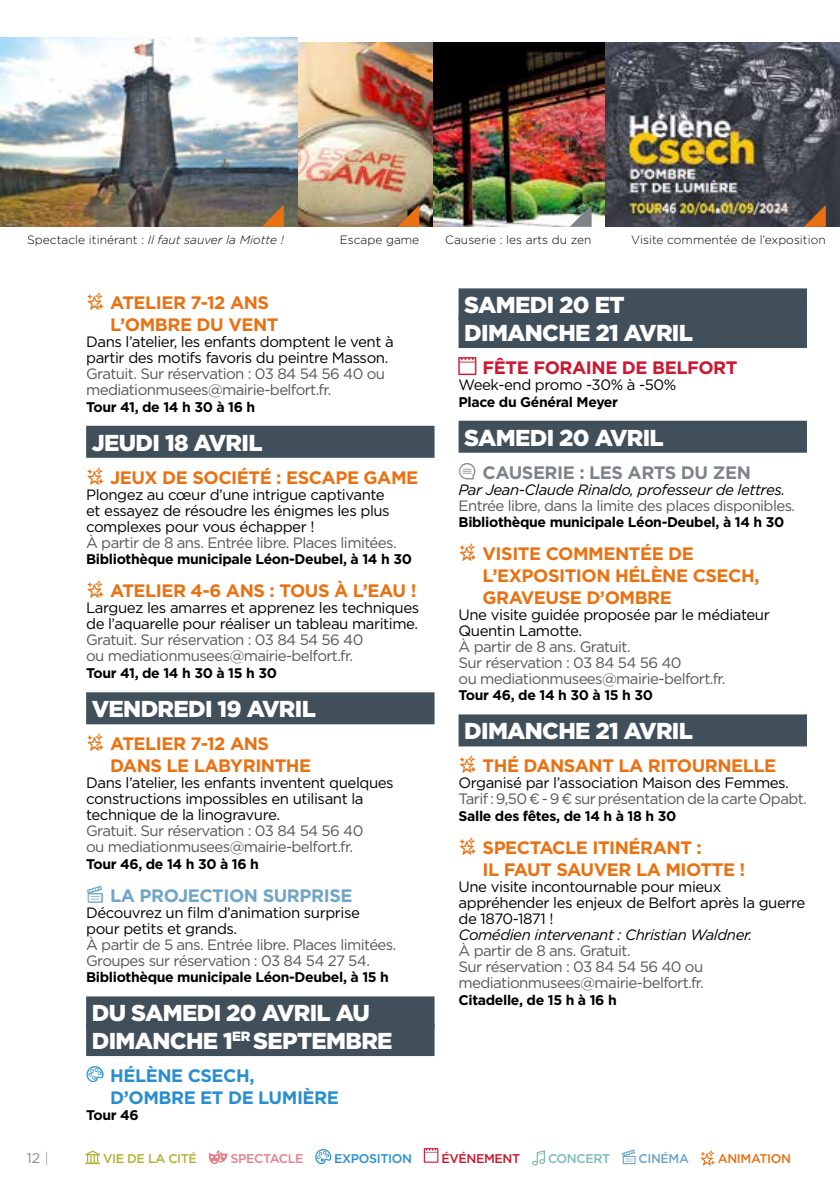
<style>
.page{position:relative;width:840px;height:1191px;background:#fff}
.page>*{position:absolute;margin:0;border:0;box-sizing:border-box;transform-origin:0 0}
.t1{font:900 23px/27.6px "Gotham";letter-spacing:-.03em;color:#fff}
.t2{font:700 18px/21.6px "Gotham";letter-spacing:-.025em;color:#ea7112}
.t3{font:700 18px/21.6px "Gotham";letter-spacing:-.025em;color:#278fcf}
.t4{font:700 18px "Gotham";letter-spacing:-.025em;color:#7d848a}
.t5{font:700 18px "Gotham";letter-spacing:-.025em;color:#6fa5c5}
.t6{font:700 18px "Gotham";letter-spacing:-.025em;color:#cd162f}
.t7{font:15px/16px "Gotham";letter-spacing:-.03em;color:#000}
.t8{font:15px/16px "Gotham";letter-spacing:-.04em;color:#575756}
.t9{font:italic 15px "Gotham";letter-spacing:-.03em;color:#000}
.t10{font:700 14px "Gotham";letter-spacing:-.025em;color:#000}
.t11{font:14px "Gotham";color:#828992}
.t12{font:500 12.6px "Gotham";letter-spacing:-.03em;color:#b0b133}
.t13{font:500 12.6px "Gotham";letter-spacing:-.03em;color:#278fcf}
.t14{font:500 12.6px "Gotham";letter-spacing:-.03em;color:#e28189}
.t15{font:500 12.6px "Gotham";letter-spacing:-.03em;color:#cd162f}
.t16{font:500 12.6px "Gotham";letter-spacing:-.03em;color:#ea7112}
.t17{font:500 12.6px "Gotham";letter-spacing:-.03em;color:#7cbcb4}
.t18{font:500 12.6px "Gotham";letter-spacing:-.03em;color:#6fa5c5}
.t19{font:300 12px "Gotham";color:#000}
.t20{font:italic 300 12px "Gotham";color:#000}
.s1{font-style:normal}
.s2{font-weight:200;font-style:italic;color:#404f5a}
</style>
<div class="page">
<div style="left:86px;top:426px;width:348px;height:32px;background:#404f5a"></div>
<div style="left:86px;top:692px;width:348px;height:32px;background:#404f5a"></div>
<div style="left:86px;top:996px;width:348px;height:32px;background:#404f5a"></div>
<div style="left:86px;top:1024px;width:348px;height:32px;background:#404f5a"></div>
<div style="left:458px;top:288px;width:348px;height:32px;background:#404f5a"></div>
<div style="left:458px;top:316px;width:348px;height:32px;background:#404f5a"></div>
<div style="left:458px;top:421px;width:348px;height:32px;background:#404f5a"></div>
<div style="left:458px;top:714px;width:348px;height:32px;background:#404f5a"></div>
<img style="left:298px;top:43px;width:541px;height:184px">
<img style="left:0;top:38px;width:298px;height:189px">
<svg style="left:261px;top:205px;width:22px;height:22px"></svg>
<svg style="left:397px;top:205px;width:22px;height:22px"></svg>
<svg style="left:569px;top:205px;width:22px;height:22px"></svg>
<svg style="left:803px;top:205px;width:22px;height:22px"></svg>
<svg style="left:85px;top:1150px;width:15px;height:14px"></svg>
<svg style="left:209px;top:1150px;width:18px;height:14px"></svg>
<svg style="left:315px;top:1149px;width:16px;height:15px"></svg>
<svg style="left:423px;top:1148px;width:15px;height:14px"></svg>
<svg style="left:532px;top:1150px;width:12px;height:15px"></svg>
<svg style="left:622px;top:1149px;width:13px;height:15px"></svg>
<svg style="left:700px;top:1150px;width:14px;height:15px"></svg>
<p class="t20" style="left:27px;top:232px;width:258px"><span class="s1">Spectacle itinérant :</span> Il faut sauver la Miotte !</p>
<p class="t19" style="left:339px;top:232px;width:81px">Escape game</p>
<p class="t19" style="left:445px;top:232px;width:148px">Causerie : les arts du zen</p>
<p class="t19" style="left:631px;top:232px;width:196px">Visite commentée de l’exposition</p>
<p class="t2" style="left:110px;top:292px;width:170px">ATELIER 7-12 ANS<br>L’OMBRE DU VENT</p>
<p class="t7" style="left:86px;top:333px;width:309px">Dans l’atelier, les enfants domptent le vent à partir des motifs favoris du peintre Masson.</p>
<p class="t8" style="left:86px;top:365px;width:300px">Gratuit. Sur réservation : 03 84 54 56 40 ou mediationmusees@mairie-belfort.fr.</p>
<p class="t10" style="left:86px;top:397px;width:171px">Tour 41, de 14 h 30 à 16 h</p>
<h1 class="t1" style="left:92px;top:428px;width:172px">JEUDI 18 AVRIL</h1>
<p class="t2" style="left:110px;top:466px;width:309px">JEUX DE SOCIÉTÉ : ESCAPE GAME</p>
<p class="t7" style="left:86px;top:486px;width:305px">Plongez au cœur d’une intrigue captivante et essayez de résoudre les énigmes les plus complexes pour vous échapper !</p>
<p class="t8" style="left:86px;top:534px;width:312px">À partir de 8 ans. Entrée libre. Places limitées.</p>
<p class="t10" style="left:86px;top:550px;width:327px">Bibliothèque municipale Léon-Deubel, à 14 h 30</p>
<p class="t2" style="left:110px;top:580px;width:307px">ATELIER 4-6 ANS : TOUS À L’EAU !</p>
<p class="t7" style="left:86px;top:600px;width:334px">Larguez les amarres et apprenez les techniques de l’aquarelle pour réaliser un tableau maritime.</p>
<p class="t8" style="left:86px;top:632px;width:279px">Gratuit. Sur réservation : 03 84 54 56 40 ou mediationmusees@mairie-belfort.fr.</p>
<p class="t10" style="left:86px;top:664px;width:192px">Tour 41, de 14 h 30 à 15 h 30</p>
<h1 class="t1" style="left:92px;top:695px;width:225px">VENDREDI 19 AVRIL</h1>
<p class="t2" style="left:110px;top:733px;width:202px">ATELIER 7-12 ANS<br>DANS LE LABYRINTHE</p>
<p class="t7" style="left:86px;top:774px;width:309px">Dans l’atelier, les enfants inventent quelques constructions impossibles en utilisant la technique de la linogravure.</p>
<p class="t8" style="left:86px;top:822px;width:279px">Gratuit. Sur réservation : 03 84 54 56 40 ou mediationmusees@mairie-belfort.fr.</p>
<p class="t10" style="left:86px;top:854px;width:174px">Tour 46, de 14 h 30 à 16 h</p>
<p class="t5" style="left:110px;top:883px;width:244px">LA PROJECTION SURPRISE</p>
<p class="t7" style="left:86px;top:904px;width:275px">Découvrez un film d’animation surprise pour petits et grands.</p>
<p class="t8" style="left:86px;top:936px;width:311px">À partir de 5 ans. Entrée libre. Places limitées.<br>Groupes sur réservation : 03 84 54 27 54.</p>
<p class="t10" style="left:86px;top:968px;width:304px">Bibliothèque municipale Léon-Deubel, à 15 h</p>
<h1 class="t1" style="left:92px;top:999px;width:302px">DU SAMEDI 20 AVRIL AU<br>DIMANCHE 1<sup>ER</sup> SEPTEMBRE</h1>
<p class="t3" style="left:110px;top:1064px;width:230px">HÉLÈNE CSECH,<br>D’OMBRE ET DE LUMIÈRE</p>
<p class="t10" style="left:86px;top:1106px;width:54px">Tour 46</p>
<h1 class="t1" style="left:464px;top:291px;width:230px">SAMEDI 20 ET<br>DIMANCHE 21 AVRIL</h1>
<p class="t6" style="left:482px;top:355px;width:256px">FÊTE FORAINE DE BELFORT</p>
<p class="t7" style="left:458px;top:376px;width:219px">Week-end promo -30% à -50%</p>
<p class="t10" style="left:458px;top:392px;width:161px">Place du Général Meyer</p>
<h1 class="t1" style="left:464px;top:423px;width:201px">SAMEDI 20 AVRIL</h1>
<p class="t4" style="left:482px;top:460px;width:270px">CAUSERIE : LES ARTS DU ZEN</p>
<p class="t9" style="left:458px;top:480px;width:328px">Par Jean-Claude Rinaldo, professeur de lettres.</p>
<p class="t8" style="left:458px;top:497px;width:338px">Entrée libre, dans la limite des places disponibles.</p>
<p class="t10" style="left:458px;top:513px;width:327px">Bibliothèque municipale Léon-Deubel, à 14 h 30</p>
<p class="t2" style="left:482px;top:543px;width:278px">VISITE COMMENTÉE DE<br>L’EXPOSITION HÉLÈNE CSECH,<br>GRAVEUSE D’OMBRE</p>
<p class="t7" style="left:458px;top:606px;width:312px">Une visite guidée proposée par le médiateur<br>Quentin Lamotte.</p>
<p class="t8" style="left:458px;top:638px;width:268px">À partir de 8 ans. Gratuit.<br>Sur réservation : 03 84 54 56 40<br>ou mediationmusees@mairie-belfort.fr.</p>
<p class="t10" style="left:458px;top:686px;width:196px">Tour 46, de 14 h 30 à 15 h 30</p>
<h1 class="t1" style="left:464px;top:717px;width:230px">DIMANCHE 21 AVRIL</h1>
<p class="t2" style="left:482px;top:755px;width:295px">THÉ DANSANT LA RITOURNELLE</p>
<p class="t7" style="left:458px;top:774px;width:332px">Organisé par l’association Maison des Femmes.</p>
<p class="t8" style="left:458px;top:790px;width:350px">Tarif : 9,50 € - 9 € sur présentation de la carte Opabt.</p>
<p class="t10" style="left:458px;top:807px;width:219px">Salle des fêtes, de 14 h à 18 h 30</p>
<p class="t2" style="left:482px;top:836px;width:264px">SPECTACLE ITINÉRANT :<br>IL FAUT SAUVER LA MIOTTE !</p>
<p class="t7" style="left:458px;top:878px;width:348px">Une visite incontournable pour mieux appréhender les enjeux de Belfort après la guerre de 1870-1871 !</p>
<p class="t9" style="left:458px;top:924px;width:295px">Comédien intervenant : Christian Waldner.</p>
<p class="t8" style="left:458px;top:942px;width:246px">À partir de 8 ans. Gratuit.<br>Sur réservation : 03 84 54 56 40 ou mediationmusees@mairie-belfort.fr.</p>
<p class="t10" style="left:458px;top:990px;width:160px">Citadelle, de 15 h à 16 h</p>
<p class="t11" style="left:27px;top:1149px;width:23px">12 <span class="s2">|</span></p>
<p class="t12" style="left:103px;top:1150px;width:95px">VIE DE LA CITÉ</p>
<p class="t14" style="left:230px;top:1150px;width:74px">SPECTACLE</p>
<p class="t13" style="left:334px;top:1150px;width:79px">EXPOSITION</p>
<p class="t15" style="left:441px;top:1150px;width:80px">ÉVÉNEMENT</p>
<p class="t17" style="left:547px;top:1150px;width:64px">CONCERT</p>
<p class="t18" style="left:638px;top:1150px;width:52px">CINÉMA</p>
<p class="t16" style="left:717px;top:1150px;width:75px">ANIMATION</p>
</div>
